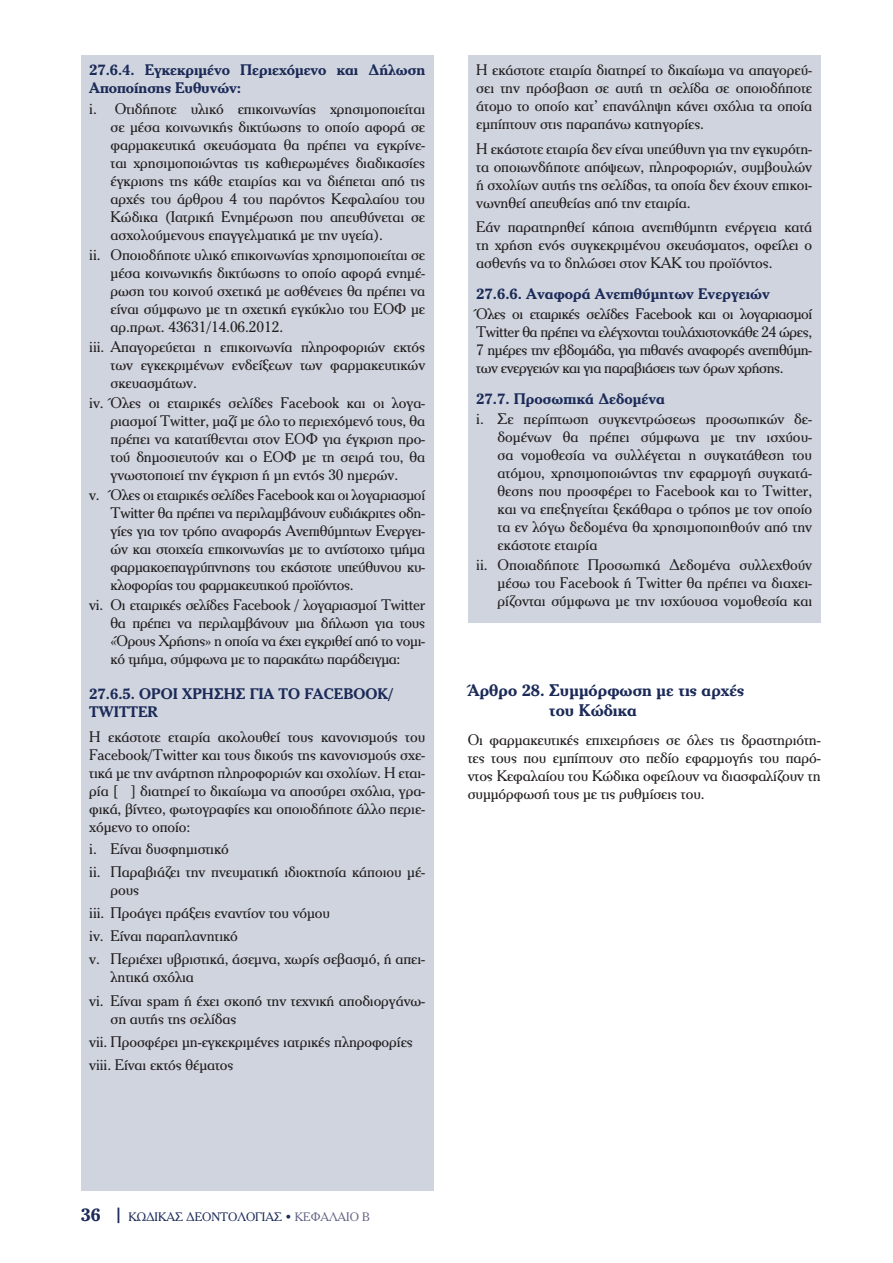
<style>
.page{position:relative;width:893px;height:1263px;background:#fff}
.page>*{position:absolute;margin:0;border:0;box-sizing:border-box;transform-origin:0 0}
.t1{font:700 16.5px/19.8px "PF Cheltenham";color:#1b2a58}
.t2{font:15px/18px "PF Cheltenham";letter-spacing:-.005em;color:#231f20;text-align:justify}
.t3{font:700 15px/18px "PF Cheltenham";color:#1b2a58}
.t4{font:12px "PF Cheltenham";color:#1b2a58}
.s1{font-weight:700;font-size:18px}
.s2{color:#656587}
</style>
<div class="page">
<div style="left:81px;top:55px;width:353px;height:1136px;background:#cfd4de"></div>
<div style="left:468px;top:55px;width:353px;height:568px;background:#cfd4de"></div>
<p class="t3" style="left:89px;top:61px;width:337px">27.6.4. Εγκεκριµένο Περιεχόµενο και ∆ήλωση<br>Αποποίησης Ευθυνών:</p>
<p class="t2" style="left:111px;top:99px;width:316px;text-indent:-21px">i. Οτιδήποτε υλικό επικοινωνίας χρησιµοποιείται σε µέσα κοινωνικής δικτύωσης το οποίο αφορά σε φαρµακευτικά σκευάσµατα θα πρέπει να εγκρίνε&shy;ται χρησιµοποιώντας τις καθιερωµένες διαδικασίες έγκρισης της κάθε εταιρίας και να διέπεται από τις αρχές του άρθρου 4 του παρόντος Κεφαλαίου του Κώδικα (Ιατρική Ενηµέρωση που απευθύνεται σε ασχολούµενους επαγγελµατικά µε την υγεία).</p>
<p class="t2" style="left:111px;top:245px;width:316px;text-indent:-21px">ii. Οποιοδήποτε υλικό επικοινωνίας χρησιµοποιείται σε µέσα κοινωνικής δικτύωσης το οποίο αφορά ενηµέ&shy;ρωση του κοινού σχετικά µε ασθένειες θα πρέπει να είναι σύµφωνο µε τη σχετική εγκύκλιο του ΕΟΦ µε αρ.πρωτ. 43631/14.06.2012.</p>
<p class="t2" style="left:111px;top:337px;width:316px;text-indent:-21px">iii. Απαγορεύεται η επικοινωνία πληροφοριών εκτός των εγκεκριµένων ενδείξεων των φαρµακευτικών σκευασµάτων.</p>
<p class="t2" style="left:111px;top:394px;width:316px;text-indent:-21px">iv. Όλες οι εταιρικές σελίδες Facebook και οι λογα&shy;ριασµοί Twitter, µαζί µε όλο το περιεχόµενό τους, θα πρέπει να κατατίθενται στον ΕΟΦ για έγκριση προ&shy;τού δηµοσιευτούν και ο ΕΟΦ µε τη σειρά του, θα γνωστοποιεί την έγκριση ή µη εντός 30 ηµερών.</p>
<p class="t2" style="left:111px;top:486px;width:316px;text-indent:-21px">v. Όλες οι εταιρικές σελίδες Facebook και οι λογαριασµοί Twitter θα πρέπει να περιλαµβάνουν ευδιάκριτες οδη&shy;γίες για τον τρόπο αναφοράς Ανεπιθύµητων Ενεργει&shy;ών και στοιχεία επικοινωνίας µε το αντίστοιχο τµήµα φαρµακοεπαγρύπνησης του εκάστοτε υπεύθυνου κυ&shy;κλοφορίας του φαρµακευτικού προϊόντος.</p>
<p class="t2" style="left:111px;top:596px;width:316px;text-indent:-21px">vi. Οι εταιρικές σελίδες Facebook / λογαριασµοί Twitter θα πρέπει να περιλαµβάνουν µια δήλωση για τους «Όρους Χρήσης» η οποία να έχει εγκριθεί από το νοµι&shy;κό τµήµα, σύµφωνα µε το παρακάτω παράδειγµα:</p>
<p class="t3" style="left:89px;top:685px;width:305px">27.6.5. ΟΡΟΙ ΧΡΗΣΗΣ ΓΙΑ ΤΟ FACEBOOK/<br>TWITTER</p>
<p class="t2" style="left:89px;top:727px;width:337px">Η εκάστοτε εταιρία ακολουθεί τους κανονισµούς του Facebook/Twitter και τους δικούς της κανονισµούς σχε&shy;τικά µε την ανάρτηση πληροφοριών και σχολίων. Η εται&shy;ρία [ ] διατηρεί το δικαίωµα να αποσύρει σχόλια, γρα&shy;φικά, βίντεο, φωτογραφίες και οποιοδήποτε άλλο περιε&shy;χόµενο το οποίο:</p>
<p class="t2" style="left:89px;top:837px;width:337px;line-height:23.1px">i. Είναι δυσφηµιστικό<br>ii. Παραβιάζει την πνευµατική ιδιοκτησία κάποιου µέ-</p>
<p class="t2" style="left:89px;top:878px;width:337px;line-height:23.1px;text-align:left;text-indent:21px">ρους<br>iii. Προάγει πράξεις εναντίον του νόµου<br>iv. Είναι παραπλανητικό<br>v. Περιέχει υβριστικά, άσεµνα, χωρίς σεβασµό, ή απει-</p>
<p class="t2" style="left:89px;top:965px;width:337px;line-height:23.1px;text-indent:21px">λητικά σχόλια<br>vi. Είναι spam ή έχει σκοπό την τεχνική αποδιοργάνω-</p>
<p class="t2" style="left:89px;top:1006px;width:325px;line-height:23.1px;text-align:left;text-indent:21px">ση αυτής της σελίδας<br>vii. Προσφέρει µη-εγκεκριµένες ιατρικές πληροφορίες viii. Είναι εκτός θέµατος</p>
<p class="t2" style="left:476px;top:61px;width:337px">Η εκάστοτε εταιρία διατηρεί το δικαίωµα να απαγορεύ&shy;σει την πρόσβαση σε αυτή τη σελίδα σε οποιοδήποτε άτοµο το οποίο κατ’ επανάληψη κάνει σχόλια τα οποία εµπίπτουν στις παραπάνω κατηγορίες.</p>
<p class="t2" style="left:476px;top:139px;width:337px">Η εκάστοτε εταιρία δεν είναι υπεύθυνη για την εγκυρότη&shy;τα οποιωνδήποτε απόψεων, πληροφοριών, συµβουλών ή σχολίων αυτής της σελίδας, τα οποία δεν έχουν επικοι&shy;νωνηθεί απευθείας από την εταιρία.</p>
<p class="t2" style="left:476px;top:218px;width:337px">Εάν παρατηρηθεί κάποια ανεπιθύµητη ενέργεια κατά τη χρήση ενός συγκεκριμένου σκευάσματος, οφείλει ο ασθενής να το δηλώσει στον ΚΑΚ του προϊόντος.</p>
<p class="t3" style="left:476px;top:284px;width:295px">27.6.6. Αναφορά Ανεπιθύμητων Ενεργειών</p>
<p class="t2" style="left:476px;top:305px;width:337px">Όλες οι εταιρικές σελίδες Facebook και οι λογαριασμοί Twitter θα πρέπει να ελέγχονται τουλάχιστονκάθε 24 ώρες, 7 ημέρες την εβδομάδα, για πιθανές αναφορές ανεπιθύμη&shy;των ενεργειών και για παραβιάσεις των όρων χρήσης.</p>
<p class="t3" style="left:476px;top:389px;width:190px">27.7. Προσωπικά Δεδομένα</p>
<p class="t2" style="left:497px;top:410px;width:316px;text-indent:-21px">i. Σε περίπτωση συγκεντρώσεως προσωπικών δε&shy;δοµένων θα πρέπει σύµφωνα µε την ισχύου&shy;σα νοµοθεσία να συλλέγεται η συγκατάθεση του ατόµου, χρησιµοποιώντας την εφαρµογή συγκατά&shy;θεσης που προσφέρει το Facebook και το Twitter, και να επεξηγείται ξεκάθαρα ο τρόπος µε τον οποίο τα εν λόγω δεδοµένα θα χρησιµοποιηθούν από την εκάστοτε εταιρία</p>
<p class="t2" style="left:497px;top:556px;width:316px;text-indent:-21px">ii. Οποιαδήποτε Προσωπικά ∆εδοµένα συλλεχθούν µέσω του Facebook ή Twitter θα πρέπει να διαχει&shy;ρίζονται σύµφωνα µε την ισχύουσα νοµοθεσία και</p>
<p class="t1" style="left:549px;top:680px;width:197px;text-indent:-81px">Άρθρο 28. Συµµόρφωση με τις αρχές του Κώδικα</p>
<p class="t2" style="left:468px;top:730px;width:354px">Οι φαρµακευτικές επιχειρήσεις σε όλες τις δραστηριότη&shy;τες τους που εµπίπτουν στο πεδίο εφαρµογής του παρό&shy;ντος Κεφαλαίου του Κώδικα οφείλουν να διασφαλίζουν τη συµµόρφωσή τους με τις ρυθµίσεις του.</p>
<p class="t4" style="left:81px;top:1210px;width:291px"><span class="s1">36 |</span> ΚΩΔΙΚΑΣ ΔΕΟΝΤΟΛΟΓΙΑΣ <span class="s2">ΚΕΦΑΛΑΙΟ Β</span></p>
</div>
